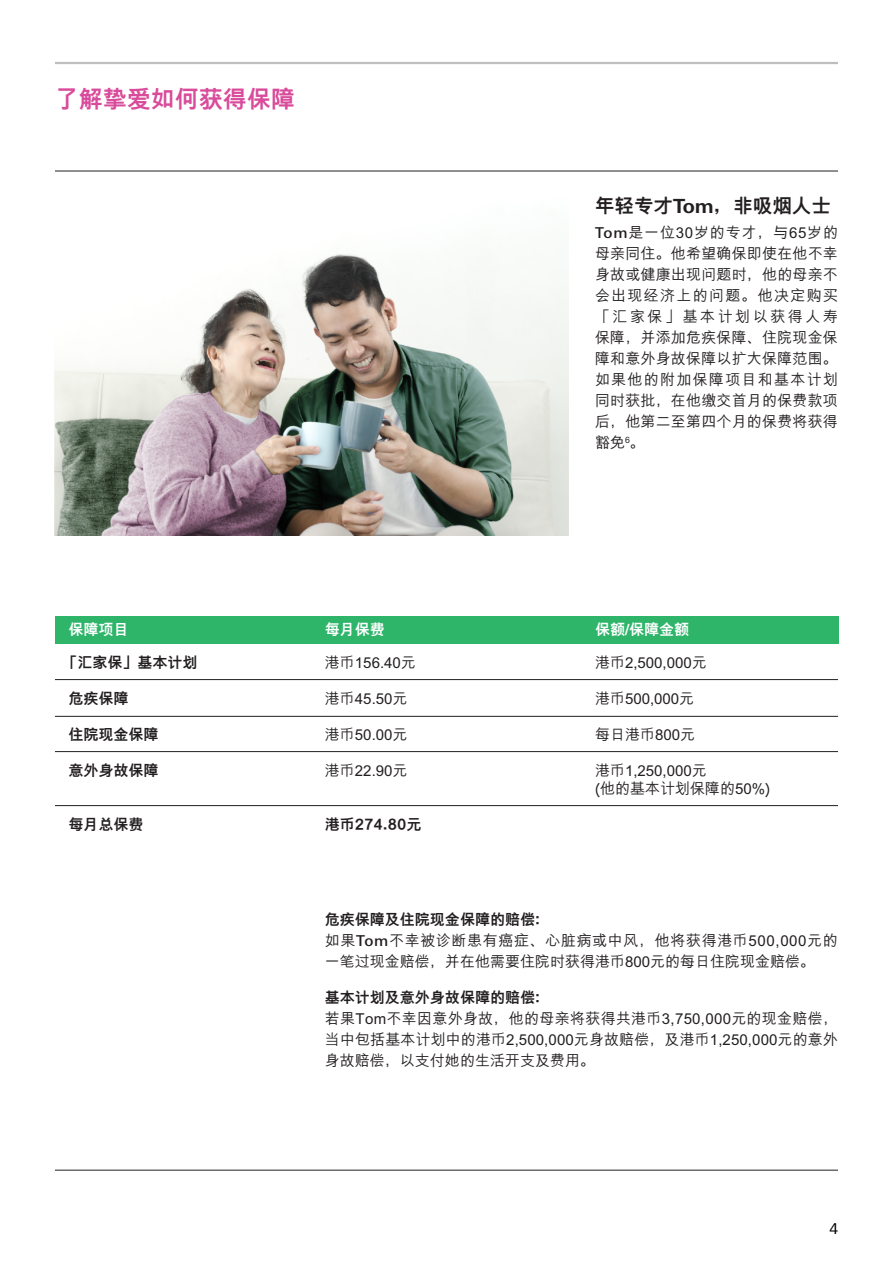
<style>
.page{position:relative;width:893px;height:1263px;background:#fff}
.page>*{position:absolute;margin:0;border:0;box-sizing:border-box;transform-origin:0 0}
.t1{font:800 24px "M Hei PR Cfor HSBC";color:#d94b9b}
.t2{font:800 19.5px "M Hei PR Cfor HSBC";color:#231f20}
.t3{font:500 15px/21px "M Hei PR Cfor HSBC";color:#231f20}
.t4{font:800 15px "M Hei PR Cfor HSBC";color:#231f20}
.t5{font:800 15px "M Hei PR Cfor HSBC";color:#fff}
.t6{font:15px "Univers Nextfor HSBC";color:#000}
.s1{font-family:"Univers Nextfor HSBC";font-weight:700}
.s2{font-family:"Univers Nextfor HSBC"}
.s3{font-weight:800}
</style>
<div class="page">
<div style="left:55px;top:616px;width:783px;height:28px;background:#2fb56a"></div>
<hr style="left:55px;top:679px;width:783px;height:1px;background:#231f20">
<hr style="left:55px;top:716px;width:783px;height:1px;background:#231f20">
<hr style="left:55px;top:751px;width:783px;height:1px;background:#231f20">
<hr style="left:55px;top:805px;width:783px;height:1px;background:#231f20">
<hr style="left:55px;top:171px;width:783px;height:1px;background:#231f20">
<hr style="left:55px;top:1170px;width:783px;height:1px;background:#231f20">
<hr style="left:55px;top:62px;width:783px;height:2px;background:#bcbec0">
<img style="left:55px;top:254px;width:513px;height:282px">
<h1 class="t1" style="left:55px;top:86px;width:241px">了解挚爱如何获得保障</h1>
<h2 class="t2" style="left:595px;top:194px;width:237px">年轻专才<span class="s1">Tom</span>，非吸烟人士</h2>
<p class="t3" style="left:595px;top:222px;width:245px;text-align:justify"><span class="s2">Tom</span>是一位30岁的专才，与65岁的母亲同住。他希望确保即使在他不幸身故或健康出现问题时，他的母亲不会出现经济上的问题。他决定购买「汇家保」基本计划以获得人寿保障，并添加危疾保障、住院现金保障和意外身故保障以扩大保障范围。如果他的附加保障项目和基本计划同时获批，在他缴交首月的保费款项后，他第二至第四个月的保费将获得豁免<sup>6</sup>。</p>
<p class="t5" style="left:68px;top:621px;width:61px">保障项目</p>
<p class="t5" style="left:325px;top:621px;width:62px">每月保费</p>
<p class="t5" style="left:595px;top:621px;width:96px">保额<span class="s1">/</span>保障金额</p>
<p class="t4" style="left:62px;top:654px;width:136px">「汇家保」基本计划</p>
<p class="t4" style="left:68px;top:690px;width:61px">危疾保障</p>
<p class="t4" style="left:68px;top:726px;width:91px">住院现金保障</p>
<p class="t4" style="left:68px;top:762px;width:91px">意外身故保障</p>
<p class="t4" style="left:68px;top:816px;width:76px">每月总保费</p>
<p class="t3" style="left:325px;top:652px;width:92px">港币156.40元</p>
<p class="t3" style="left:325px;top:688px;width:84px">港币45.50元</p>
<p class="t3" style="left:325px;top:724px;width:84px">港币50.00元</p>
<p class="t3" style="left:325px;top:760px;width:84px">港币22.90元</p>
<p class="t3" style="left:595px;top:652px;width:113px">港币2,500,000元</p>
<p class="t3" style="left:595px;top:688px;width:101px">港币500,000元</p>
<p class="t3" style="left:595px;top:724px;width:102px">每日港币800元</p>
<p class="t3" style="left:595px;top:762px;width:177px;line-height:18px">港币1,250,000元<br>(他的基本计划保障的50%)</p>
<p class="t4" style="left:325px;top:816px;width:98px">港币274.80元</p>
<p class="t3" style="left:325px;top:909px;width:514px"><span class="s3">危疾保障及住院现金保障的赔偿：<br></span>如果<span class="s2">Tom</span>不幸被诊断患有癌症、心脏病或中风，他将获得港币500,000元的一笔过现金赔偿，并在他需要住院时获得港币800元的每日住院现金赔偿。</p>
<p class="t4" style="left:325px;top:989px;width:226px">基本计划及意外身故保障的赔偿：</p>
<p class="t3" style="left:325px;top:1008px;width:515px;text-align:justify">若果Tom不幸因意外身故，他的母亲将获得共港币3,750,000元的现金赔偿，当中包括基本计划中的港币2,500,000元身故赔偿，及港币1,250,000元的意外身故赔偿，以支付她的生活开支及费用。</p>
<p class="t6" style="left:829px;top:1218px;width:10px">4</p>
</div>
